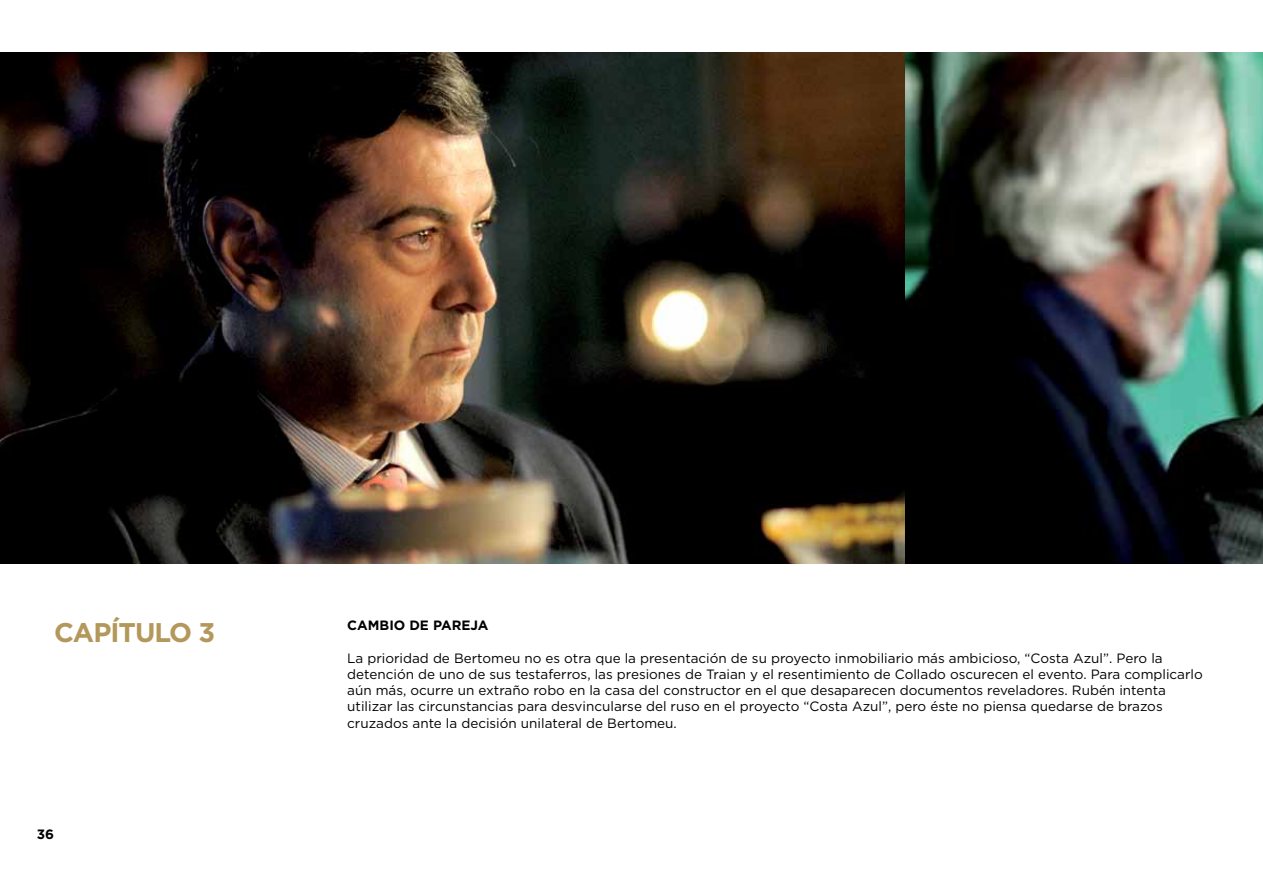
<style>
.page{position:relative;width:1263px;height:893px;background:#fff}
.page>*{position:absolute;margin:0;border:0;box-sizing:border-box;transform-origin:0 0}
.t1{font:700 27px "Gotham";letter-spacing:-.035em;color:#b4975a}
.t2{font:13.5px/16.2px "Gotham";color:#000}
.t3{font:700 13.5px "Gotham";color:#000}
</style>
<div class="page">
<img style="left:0;top:53px;width:906px;height:510px">
<img style="left:906px;top:53px;width:357px;height:510px">
<h1 class="t1" style="left:54px;top:616px;width:163px">CAPÍTULO 3</h1>
<p class="t3" style="left:37px;top:826px;width:19px">36</p>
<p class="t3" style="left:347px;top:618px;width:143px">CAMBIO DE PAREJA</p>
<p class="t2" style="left:347px;top:650px;width:857px">La prioridad de Bertomeu no es otra que la presentación de su proyecto inmobiliario más ambicioso, “Costa Azul”. Pero la detención de uno de sus testaferros, las presiones de Traian y el resentimiento de Collado oscurecen el evento. Para complicarlo aún más, ocurre un extraño robo en la casa del constructor en el que desaparecen documentos reveladores. Rubén intenta utilizar las circunstancias para desvincularse del ruso en el proyecto “Costa Azul”, pero éste no piensa quedarse de brazos cruzados ante la decisión unilateral de Bertomeu.</p>
</div>
